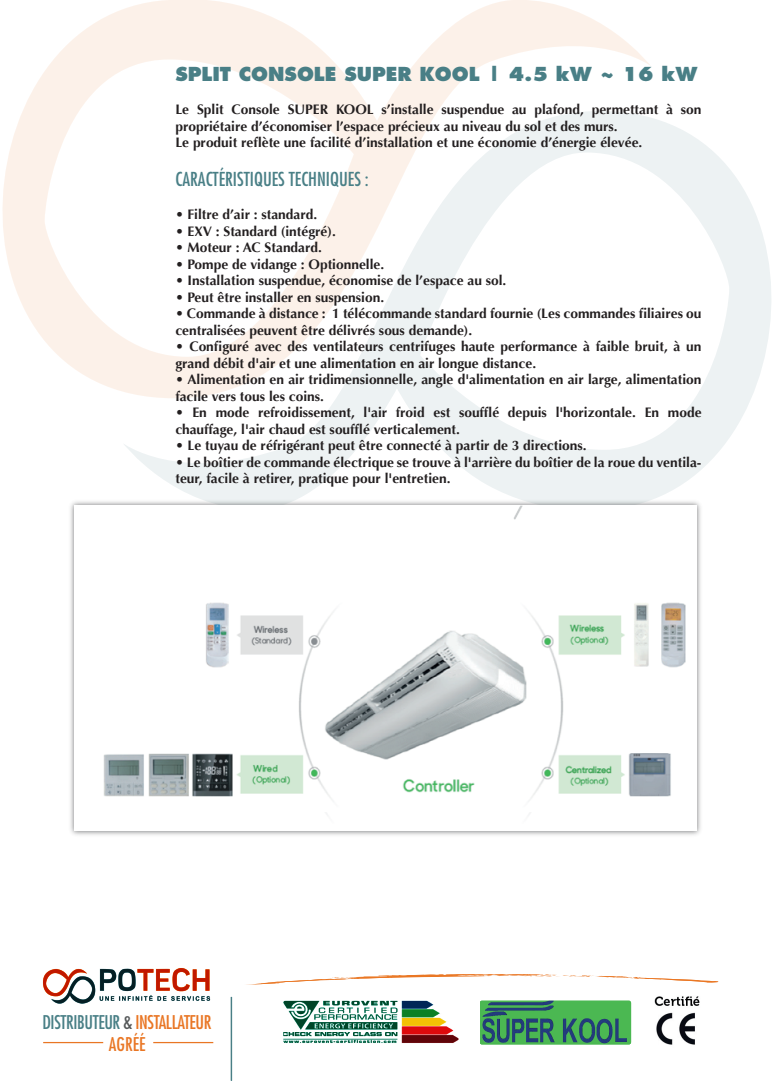
<style>
.page{position:relative;width:773px;height:1081px;background:#fff}
.page>*{position:absolute;margin:0;border:0;box-sizing:border-box;transform-origin:0 0}
.t1{font:800 18.75px "Futura";color:#497f86}
.t2{font:condensed 18.75px "Futura";color:#497f86}
.t3{font:condensed 18.5px/22.1px "Futura";letter-spacing:-.02em;color:#e97624;text-align:center}
.t4{font:700 13.75px/16.5px "Optima";color:#231f20}
.s1{color:#497f86}
.s2{color:#56595a}
</style>
<div class="page">
<img style="left:43px;top:968px;width:168px;height:36px">
<img style="left:283px;top:1000px;width:175px;height:43px">
<img style="left:480px;top:1000px;width:151px;height:44px">
<img style="left:644px;top:987px;width:65px;height:64px;border-radius:32px">
<hr style="left:231px;top:997px;width:1px;height:83px;background:#497f86">
<svg style="left:256px;top:974px;width:463px;height:10px"></svg>
<hr style="left:43px;top:1042px;width:60px;height:1px;background:#e97624">
<hr style="left:153px;top:1042px;width:60px;height:1px;background:#e97624">
<svg style="left:2px;top:0;width:648px;height:392px"></svg>
<svg style="left:123px;top:111px;width:648px;height:386px"></svg>
<img style="left:70px;top:497px;width:631px;height:338px">
<img style="left:75px;top:505px;width:621px;height:326px">
<img style="left:89px;top:574px;width:605px;height:239px">
<h1 class="t1" style="left:175px;top:63px;width:523px">SPLIT CONSOLE SUPER KOOL | 4.5 kW ~ 16 kW</h1>
<p class="t4" style="left:175px;top:101px;width:527px">Le Split Console SUPER KOOL s’installe suspendue au plafond, permettant à son propriétaire d’économiser l’espace précieux au niveau du sol et des murs.<br>Le produit reflète une facilité d’installation et une économie d’énergie élevée.</p>
<h1 class="t2" style="left:175px;top:167px;width:195px">CARACTÉRISTIQUES TECHNIQUES :</h1>
<p class="t4" style="left:175px;top:206px;width:143px">• Filtre d’air : standard.</p>
<p class="t4" style="left:175px;top:223px;width:162px">• EXV : Standard (intégré).</p>
<p class="t4" style="left:175px;top:239px;width:148px">• Moteur : AC Standard.</p>
<p class="t4" style="left:175px;top:256px;width:210px">• Pompe de vidange : Optionnelle.</p>
<p class="t4" style="left:175px;top:272px;width:332px">• Installation suspendue, économise de l’espace au sol.</p>
<p class="t4" style="left:175px;top:289px;width:210px">• Peut être installer en suspension.</p>
<p class="t4" style="left:175px;top:305px;width:527px">• Commande à distance : 1 télécommande standard fournie (Les commandes filiaires ou centralisées peuvent être délivrés sous demande).</p>
<p class="t4" style="left:175px;top:338px;width:527px">• Configuré avec des ventilateurs centrifuges haute performance à faible bruit, à un grand débit d'air et une alimentation en air longue distance.</p>
<p class="t4" style="left:175px;top:371px;width:527px">• Alimentation en air tridimensionnelle, angle d'alimentation en air large, alimentation facile vers tous les coins.</p>
<p class="t4" style="left:175px;top:404px;width:527px">• En mode refroidissement, l'air froid est soufflé depuis l'horizontale. En mode chauffage, l'air chaud est soufflé verticalement.</p>
<p class="t4" style="left:175px;top:437px;width:413px">• Le tuyau de réfrigérant peut être connecté à partir de 3 directions.</p>
<p class="t4" style="left:175px;top:454px;width:527px">• Le boîtier de commande électrique se trouve à l'arrière du boîtier de la roue du ventila&shy;teur, facile à retirer, pratique pour l'entretien.</p>
<h2 class="t3" style="left:42px;top:1011px;width:171px"><span class="s1">DISTRIBUTEUR</span> <span class="s2">&amp;</span> INSTALLATEUR<br>AGRÉÉ</h2>
</div>
